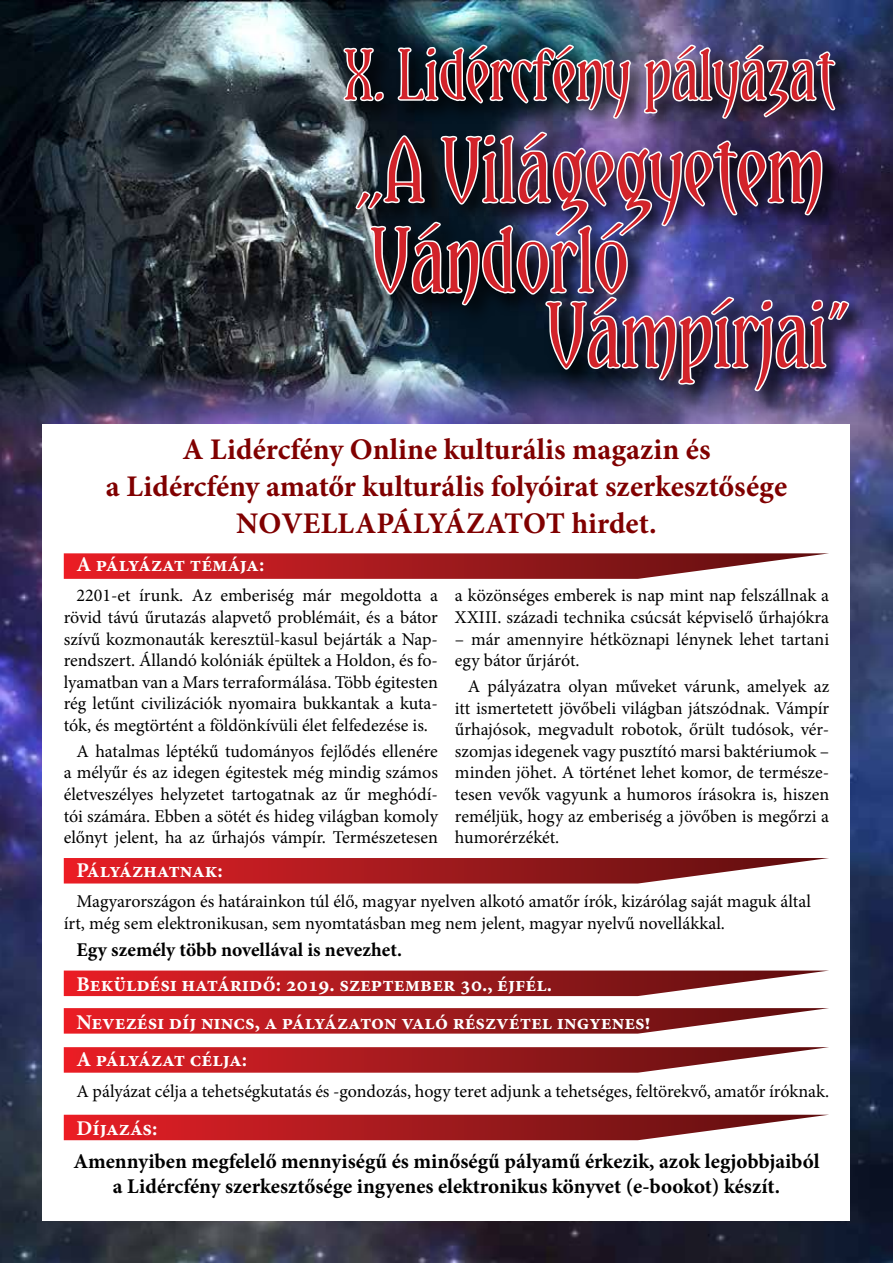
<style>
.page{position:relative;width:893px;height:1263px;background:#fff}
.page>*{position:absolute;margin:0;border:0;box-sizing:border-box;transform-origin:0 0}
.t1{font:67.5px/90px "Yataghan";color:#d2232a}
.t2{font:52.5px "Yataghan";color:#d2232a}
.t3{font:700 30px/37.2px "Minion Pro";color:#800000;text-align:center}
.t4{font:700 21px/38px "Minion Pro";color:#fff}
.t5{font:700 21px/25.2px "Minion Pro";color:#000;text-align:center}
.t6{font:700 19.5px "Minion Pro";color:#000}
.t7{font:18px/21.6px "Minion Pro";letter-spacing:-.005em;color:#000;text-align:justify}
</style>
<div class="page">
<img style="left:0;top:0;width:893px;height:1263px">
<img style="left:0;top:1px;width:893px;height:424px">
<div style="left:43px;top:424px;width:807px;height:796px;background:#fff"></div>
<img style="left:339px;top:41px;width:532px;height:372px">
<svg style="left:341px;top:46px;width:45px;height:63px"></svg>
<svg style="left:395px;top:43px;width:237px;height:77px"></svg>
<svg style="left:642px;top:43px;width:196px;height:77px"></svg>
<img style="left:353px;top:130px;width:498px;height:263px">
<svg style="left:64px;top:1008px;width:765px;height:26px;background:#b3393c"></svg>
<svg style="left:64px;top:1115px;width:763px;height:25px;background:#b23538"></svg>
<svg style="left:64px;top:553px;width:765px;height:26px;background:#b3393c"></svg>
<svg style="left:64px;top:858px;width:765px;height:25px;background:#b23538"></svg>
<svg style="left:64px;top:970px;width:765px;height:26px;background:#b33a3d"></svg>
<svg style="left:64px;top:1047px;width:765px;height:26px;background:#b3393c"></svg>
<h2 class="t2" style="left:343px;top:34px;width:493px">X. Lidércfény pályázat</h2>
<h1 class="t1" style="left:354px;top:131px;width:471px">„A Világegyetem<br>Vándorló</h1>
<h1 class="t1" style="left:546px;top:296px;width:306px">Vámpírjai”</h1>
<h3 class="t3" style="left:106px;top:430px;width:683px">A Lidércfény Online kulturális magazin és<br>a Lidércfény amatőr kulturális folyóirat szerkesztősége<br>NOVELLAPÁLYÁZATOT hirdet.</h3>
<p class="t4" style="left:77px;top:545px;width:189px">A pályázat témája:</p>
<p class="t7" style="left:64px;top:585px;width:376px;text-indent:13px">2201-et írunk. Az emberiség már megoldotta a rövid távú űrutazás alapvető problémáit, és a bátor szívű kozmonauták keresztül-kasul bejárták a Nap&shy;rendszert. Állandó kolóniák épültek a Holdon, és fo&shy;lyamatban van a Mars terraformálása. Több égitesten rég letűnt civilizációk nyomaira bukkantak a kuta&shy;tók, és megtörtént a földönkívüli élet felfedezése is.</p>
<p class="t7" style="left:64px;top:740px;width:376px;text-indent:13px">A hatalmas léptékű tudományos fejlődés ellenére a mélyűr és az idegen égitestek még mindig számos életveszélyes helyzetet tartogatnak az űr meghódí&shy;tói számára. Ebben a sötét és hideg világban komoly előnyt jelent, ha az űrhajós vámpír. Természetesen</p>
<p class="t7" style="left:455px;top:585px;width:376px">a közönséges emberek is nap mint nap felszállnak a<br>XXIII. századi technika csúcsát képviselő űrhajókra</p>
<p class="t7" style="left:455px;top:628px;width:376px">– már amennyire hétköznapi lénynek lehet tartani egy bátor űrjárót.</p>
<p class="t7" style="left:455px;top:675px;width:376px;text-indent:13px">A pályázatra olyan műveket várunk, amelyek az itt ismertetett jövőbeli világban játszódnak. Vámpír űrhajósok, megvadult robotok, őrült tudósok, vér&shy;szomjas idegenek vagy pusztító marsi baktériumok – minden jöhet. A történet lehet komor, de természe&shy;tesen vevők vagyunk a humoros írásokra is, hiszen reméljük, hogy az emberiség a jövőben is megőrzi a humorérzékét.</p>
<p class="t4" style="left:77px;top:851px;width:148px">Pályázhatnak:</p>
<p class="t7" style="left:64px;top:890px;width:749px;text-indent:13px">Magyarországon és határainkon túl élő, magyar nyelven alkotó amatőr írók, kizárólag saját maguk által írt, még sem elektronikusan, sem nyomtatásban meg nem jelent, magyar nyelvű novellákkal.</p>
<p class="t6" style="left:77px;top:936px;width:327px">Egy személy több novellával is nevezhet.</p>
<p class="t4" style="left:77px;top:964px;width:575px">Beküldési határidő: 2019. szeptember 30., éjfél.<br>Nevezési díj nincs, a pályázaton való részvétel ingyenes!<br>A pályázat célja:</p>
<p class="t7" style="left:77px;top:1080px;width:754px">A pályázat célja a tehetségkutatás és -gondozás, hogy teret adjunk a tehetséges, feltörekvő, amatőr íróknak.</p>
<p class="t4" style="left:77px;top:1108px;width:82px">Díjazás:</p>
<p class="t5" style="left:73px;top:1149px;width:748px">Amennyiben megfelelő mennyiségű és minőségű pályamű érkezik, azok legjobbjaiból a Lidércfény szerkesztősége ingyenes elektronikus könyvet (e-bookot) készít.</p>
</div>
